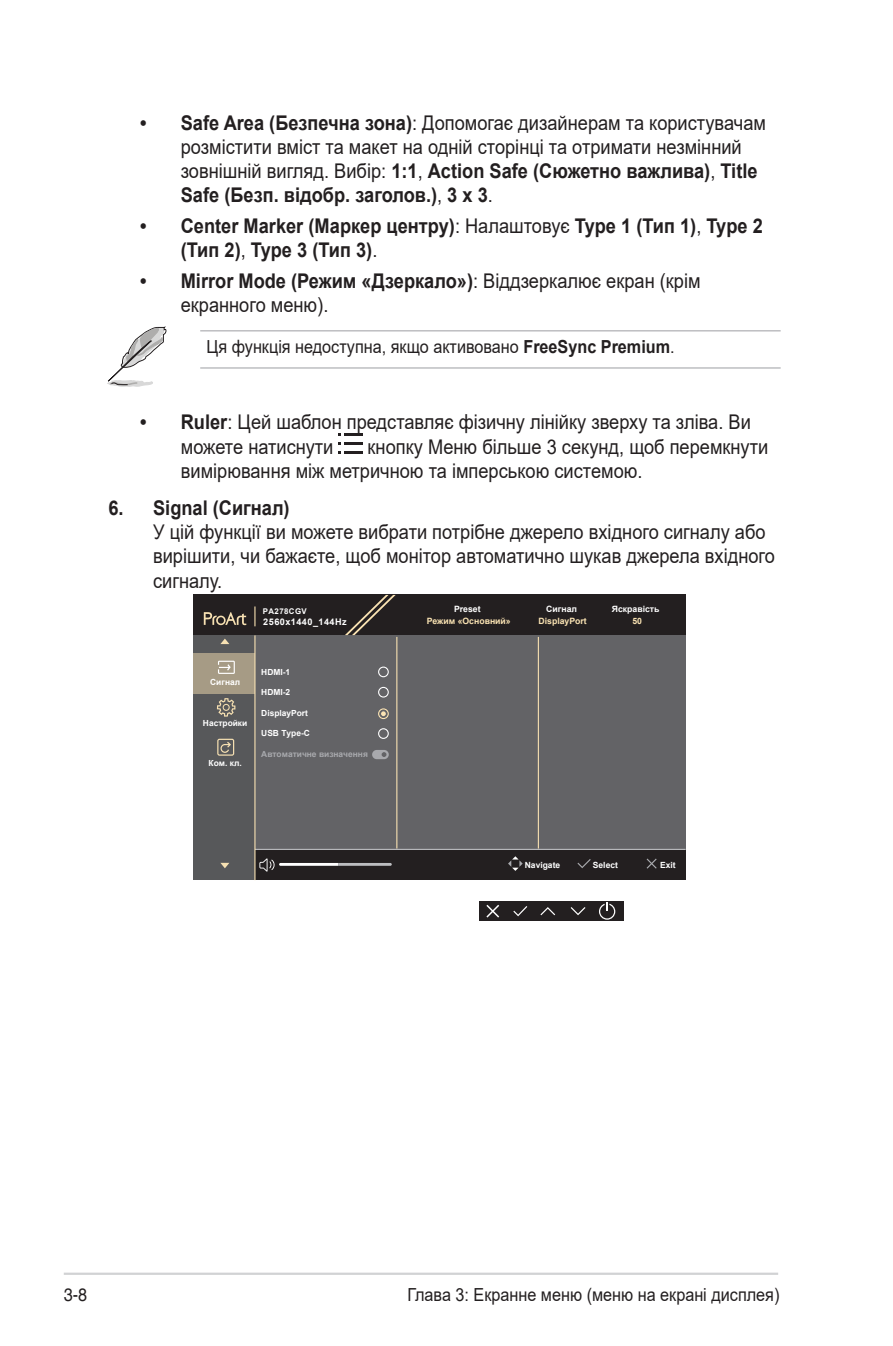
<style>
.page{position:relative;width:893px;height:1346px;background:#fff}
.page>*{position:absolute;margin:0;border:0;box-sizing:border-box;transform-origin:0 0}
.List{font:20.25px/24.3px "Arial";color:#231f20;scale:.9 1}
.t1{font:700 20.25px/24.3px "Arial";color:#231f20;scale:.9 1}
.t2{font:18px "Arial";color:#231f20;scale:.9 1}
.t3{font:18px "Helvetica";color:#231f20;scale:.9 1}
.t4{font:700 9.22px "Arial";letter-spacing:.05em;color:#fff}
.t5{font:700 8.78px/12.4px "Arial";color:#fae3b3;text-align:center}
.t6{font:700 8.78px "Arial";color:#fff}
.t7{font:700 8.55px "Arial";color:#fff}
.t8{font:700 8.33px "Arial";color:#fff}
.t9{font:700 8.33px "Arial";color:#a8a9ad}
.t10{font:700 7.88px "Arial";letter-spacing:.05em;color:#fff}
.s1{font-weight:700}
.s2{font-weight:400}
.s3{color:#fff}
</style>
<div class="page">
<hr style="left:64px;top:1272px;width:714px;height:3px;background:#d1d2d4">
<hr style="left:200px;top:330px;width:581px;height:1px;background:#a8a9ad">
<hr style="left:200px;top:367px;width:581px;height:1px;background:#a8a9ad">
<svg style="left:107px;top:326px;width:60px;height:61px"></svg>
<hr style="left:344px;top:433px;width:19px;height:3px;background:#231f20">
<hr style="left:344px;top:442px;width:19px;height:3px;background:#231f20">
<hr style="left:344px;top:451px;width:19px;height:3px;background:#231f20">
<div style="left:193px;top:635px;width:62px;height:245px;background:#57585a"></div>
<div style="left:193px;top:595px;width:492px;height:40px;background:#231f20"></div>
<div style="left:255px;top:849px;width:430px;height:31px;background:#231f20"></div>
<div style="left:255px;top:635px;width:430px;height:214px;background:#636366"></div>
<svg style="left:345px;top:595px;width:51px;height:40px"></svg>
<svg style="left:254px;top:606px;width:1px;height:20px"></svg>
<hr style="left:396px;top:637px;width:1px;height:211px;background:#fae3b3">
<hr style="left:538px;top:637px;width:1px;height:211px;background:#fae3b3">
<hr style="left:255px;top:849px;width:430px;height:1px;background:#bcbdc0">
<svg style="left:204px;top:612px;width:42px;height:13px"></svg>
<div style="left:479px;top:901px;width:144px;height:20px;background:#231f20"></div>
<svg style="left:486px;top:905px;width:13px;height:12px"></svg>
<svg style="left:599px;top:902px;width:16px;height:17px"></svg>
<svg style="left:513px;top:906px;width:14px;height:10px"></svg>
<svg style="left:540px;top:907px;width:15px;height:8px"></svg>
<svg style="left:571px;top:907px;width:14px;height:8px"></svg>
<svg style="left:259px;top:858px;width:133px;height:13px"></svg>
<hr style="left:254px;top:635px;width:1px;height:245px;background:#fae3b3">
<div style="left:193px;top:653px;width:62px;height:40px;background:#a69b85"></div>
<svg style="left:647px;top:858px;width:10px;height:10px"></svg>
<svg style="left:577px;top:859px;width:14px;height:9px"></svg>
<svg style="left:508px;top:856px;width:15px;height:15px"></svg>
<svg style="left:378px;top:708px;width:11px;height:11px"></svg>
<svg style="left:378px;top:666px;width:11px;height:11px"></svg>
<svg style="left:378px;top:687px;width:11px;height:10px"></svg>
<svg style="left:378px;top:728px;width:11px;height:11px"></svg>
<svg style="left:220px;top:863px;width:9px;height:5px"></svg>
<svg style="left:220px;top:638px;width:9px;height:6px"></svg>
<svg style="left:218px;top:661px;width:17px;height:13px"></svg>
<svg style="left:217px;top:739px;width:17px;height:17px"></svg>
<svg style="left:217px;top:698px;width:18px;height:18px"></svg>
<svg style="left:372px;top:750px;width:17px;height:9px"></svg>
<p class="List" style="left:181px;top:110px;width:652px;text-indent:-40px"><span class="s1">• Safe Area (Безпечна зона)</span>: Допомогає дизайнерам та користувачам розмістити вміст та макет на одній сторінці та отримати незмінний зовнішній вигляд. Вибір: <span class="s1">1:1</span>, <span class="s1">Action Safe (Сюжетно важлива)</span>, <span class="s1">Title Safe (Безп. відобр. заголов.)</span>, <span class="s1">3 x 3</span>.</p>
<p class="t1" style="left:181px;top:214px;width:648px;text-indent:-40px">• Center Marker (Маркер центру)<span class="s2">: Налаштовує</span> Type 1 (Тип 1)<span class="s2">,</span> Type 2 (Тип 2)<span class="s2">,</span> Type 3 (Тип 3)<span class="s2">.</span></p>
<p class="List" style="left:181px;top:269px;width:579px;text-indent:-40px"><span class="s1">• Mirror Mode (Режим «Дзеркало»)</span>: Віддзеркалює екран (крім екранного меню).</p>
<p class="t2" style="left:207px;top:334px;width:522px">Ця функція недоступна, якщо активовано <span class="s1">FreeSync Premium</span>.</p>
<p class="List" style="left:181px;top:410px;width:635px;text-indent:-40px"><span class="s1">• Ruler</span>: Цей шаблон представляє фізичну лінійку зверху та зліва. Ви можете натиснути</p>
<p class="List" style="left:181px;top:434px;width:654px;text-indent:187px">кнопку Меню більше 3 секунд, щоб перемкнути вимірювання між метричною та імперською системою.</p>
<p class="t1" style="left:108px;top:496px;width:203px">6. Signal (Сигнал)</p>
<p class="List" style="left:153px;top:520px;width:692px">У цій функції ви можете вибрати потрібне джерело вхідного сигналу або вирішити, чи бажаєте, щоб монітор автоматично шукав джерела вхідного сигналу.</p>
<p class="t10" style="left:263px;top:606px;width:45px">PA278CGV</p>
<p class="t4" style="left:263px;top:615px;width:85px">2560x1440_144Hz</p>
<p class="t6" style="left:454px;top:603px;width:28px">Preset</p>
<p class="t5" style="left:538px;top:603px;width:50px"><span class="s3">Сигнал<br></span>DisplayPort</p>
<p class="t6" style="left:612px;top:603px;width:49px">Яскравість</p>
<p class="t5" style="left:427px;top:615px;width:86px">Режим «Основний»</p>
<p class="t5" style="left:632px;top:615px;width:11px">50</p>
<p class="t8" style="left:210px;top:676px;width:31px">Сигнал</p>
<p class="t8" style="left:203px;top:717px;width:46px">Настройки</p>
<p class="t8" style="left:209px;top:757px;width:35px">Ком. кл.</p>
<p class="t8" style="left:261px;top:666px;width:30px">HDMI-1</p>
<p class="t8" style="left:261px;top:686px;width:30px">HDMI-2</p>
<p class="t8" style="left:261px;top:707px;width:48px">DisplayPort</p>
<p class="t8" style="left:261px;top:727px;width:50px">USB Type-C</p>
<p class="t9" style="left:261px;top:748px;width:108px">Автоматичне визначення</p>
<p class="t7" style="left:525px;top:859px;width:37px">Navigate</p>
<p class="t7" style="left:593px;top:859px;width:27px">Select</p>
<p class="t7" style="left:660px;top:859px;width:17px">Exit</p>
<p class="t3" style="left:64px;top:1284px;width:28px">3-8</p>
<p class="t2" style="left:407px;top:1282px;width:415px">Глава 3: Екранне меню (меню на екрані дисплея)</p>
</div>
